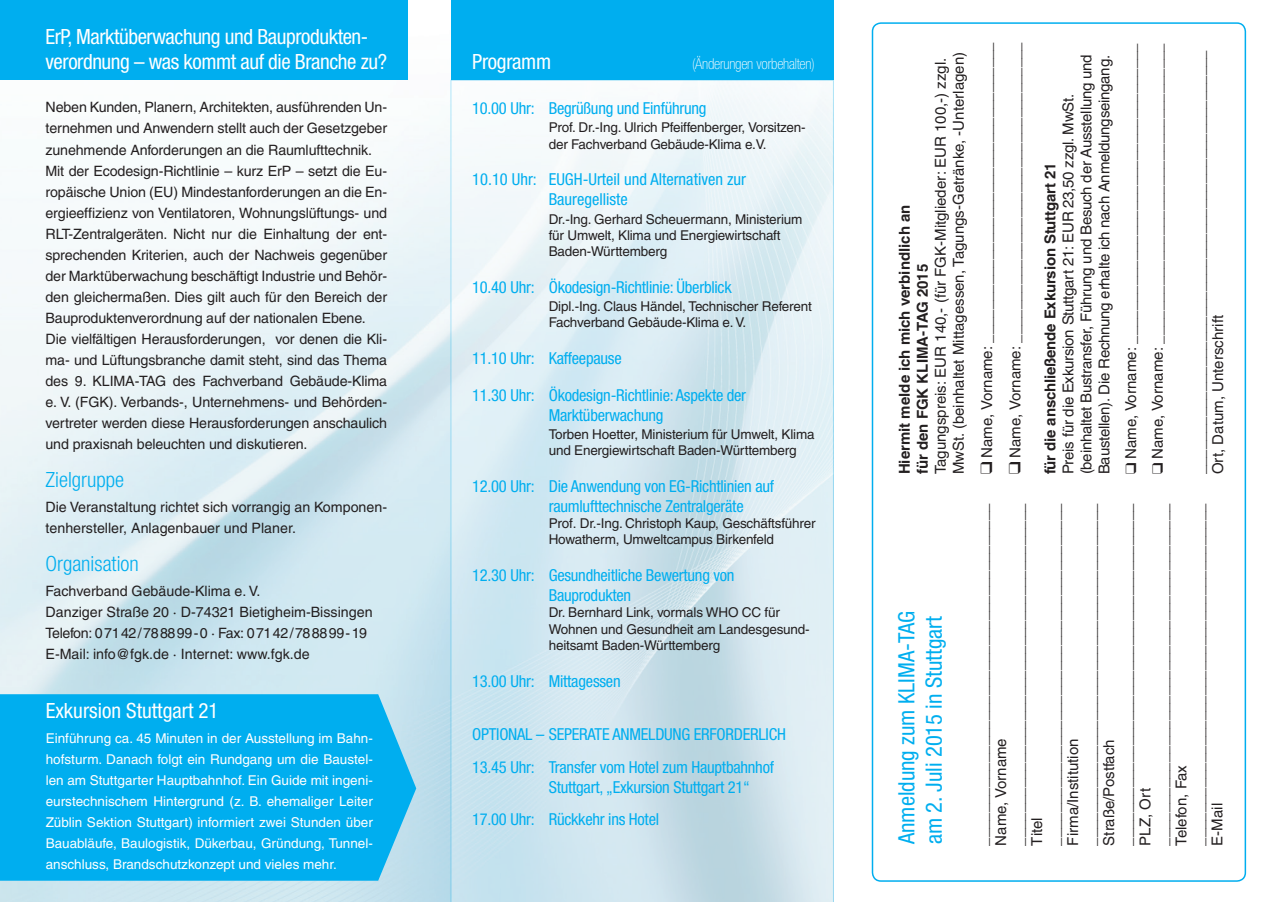
<style>
.page{position:relative;width:1272px;height:902px;background:#fff}
.page>*{position:absolute;margin:0;border:0;box-sizing:border-box;transform-origin:0 0}
.t1{font:condensed 22.5px/27px "Helvetica Neue";color:#00aeef}
.t2{font:condensed 21px/25.2px "Helvetica Neue LT Std";letter-spacing:-.02em;color:#fff}
.t3{font:300 condensed 21px "Helvetica Neue LT Std";color:#00aeef}
.t4{font:condensed 21px "Helvetica Neue LT Std";color:#fff}
.t5{font:condensed 16.5px/19.8px "Helvetica Neue";letter-spacing:-.015em;color:#00aeef}
.t6{font:15px/18px "Helvetica";color:#231f20}
.t7{font:700 15px/18px "Helvetica";letter-spacing:-.005em;color:#231f20}
.t8{font:100 condensed 15px "Helvetica Neue LT Std";letter-spacing:-.015em;color:#fff}
.t9{font:14.25px/21px "Helvetica";letter-spacing:-.01em;color:#231f20}
.t10{font:13.5px/16.2px "Helvetica";letter-spacing:-.015em;color:#231f20}
.t11{font:13.5px/21px "Helvetica";color:#fff;text-align:justify}
</style>
<div class="page">
<img style="left:0;top:79px;width:451px;height:822px">
<svg style="left:450px;top:80px;width:383px;height:821px;background:#d8eaf1"></svg>
<div style="left:451px;top:0;width:382px;height:80px;background:#00aeef"></div>
<div style="left:0;top:0;width:408px;height:80px;background:#00aeef"></div>
<div style="left:871px;top:22px;width:374px;height:859px;border:2px solid #00aeef;border-radius:9px"></div>
<div style="left:0;top:694px;width:416px;height:186px;background:#00aeef"></div>
<h2 class="t2" style="left:45px;top:24px;width:343px">ErP, Marktüberwachung und Bauprodukten&shy;verordnung – was kommt auf die Branche zu?</h2>
<p class="t9" style="left:45px;top:97px;width:343px">Neben Kunden, Planern, Architekten, ausführenden Un&shy;ternehmen und Anwendern stellt auch der Gesetzgeber zunehmende Anforderungen an die Raumlufttechnik.<br>Mit der Ecodesign-Richtlinie – kurz ErP – setzt die Eu&shy;ropäische Union (EU) Mindestanforderungen an die En&shy;ergieeffizienz von Ventilatoren, Wohnungslüftungs- und RLT-Zentralgeräten. Nicht nur die Einhaltung der ent&shy;sprechenden Kriterien, auch der Nachweis gegenüber der Marktüberwachung beschäftigt Industrie und Behör&shy;den gleichermaßen. Dies gilt auch für den Bereich der Bauproduktenverordnung auf der nationalen Ebene.<br>Die vielfältigen Herausforderungen, vor denen die Kli&shy;ma- und Lüftungsbranche damit steht, sind das Thema des 9. KLIMA-TAG des Fachverband Gebäude-Klima e. V. (FGK). Verbands-, Unternehmens- und Behörden&shy;vertreter werden diese Herausforderungen anschaulich und praxisnah beleuchten und diskutieren.</p>
<h2 class="t3" style="left:45px;top:467px;width:80px">Zielgruppe</h2>
<p class="t9" style="left:45px;top:496px;width:343px">Die Veranstaltung richtet sich vorrangig an Komponen&shy;tenhersteller, Anlagenbauer und Planer.</p>
<h2 class="t3" style="left:45px;top:551px;width:95px">Organisation</h2>
<p class="t9" style="left:45px;top:580px;width:328px">Fachverband Gebäude-Klima e. V.<br>Danziger Straße 20 · D-74321 Bietigheim-Bissingen Telefon: 07142/788899-0 · Fax: 07142/788899-19<br>E-Mail: info@fgk.de · Internet: www.fgk.de</p>
<h2 class="t4" style="left:46px;top:698px;width:174px">Exkursion Stuttgart 21</h2>
<p class="t11" style="left:46px;top:727px;width:328px">Einführung ca. 45 Minuten in der Ausstellung im Bahn&shy;hofsturm. Danach folgt ein Rundgang um die Baustel&shy;len am Stuttgarter Hauptbahnhof. Ein Guide mit ingeni&shy;eurstechnischem Hintergrund (z. B. ehemaliger Leiter Züblin Sektion Stuttgart) informiert zwei Stunden über Bauabläufe, Baulogistik, Dükerbau, Gründung, Tunnel&shy;anschluss, Brandschutzkonzept und vieles mehr.</p>
<h2 class="t2" style="left:472px;top:49px;width:81px">Programm</h2>
<p class="t8" style="left:692px;top:55px;width:124px">(Änderungen vorbehalten)</p>
<p class="t5" style="left:472px;top:98px;width:236px">10.00 Uhr: Begrüßung und Einführung</p>
<p class="t10" style="left:548px;top:119px;width:258px">Prof. Dr.-Ing. Ulrich Pfeiffenberger, Vorsitzen&shy;der Fachverband Gebäude-Klima e.V.</p>
<p class="t5" style="left:548px;top:169px;width:199px;text-indent:-76px">10.10 Uhr: EUGH-Urteil und Alternativen zur<br>Bauregelliste</p>
<p class="t10" style="left:548px;top:211px;width:255px">Dr.-Ing. Gerhard Scheuermann, Ministerium für Umwelt, Klima und Energiewirtschaft<br>Baden-Württemberg</p>
<p class="t5" style="left:472px;top:277px;width:261px">10.40 Uhr: Ökodesign-Richtlinie: Überblick</p>
<p class="t10" style="left:548px;top:298px;width:264px">Dipl.-Ing. Claus Händel, Technischer Referent<br>Fachverband Gebäude-Klima e. V.</p>
<p class="t5" style="left:472px;top:348px;width:151px">11.10 Uhr: Kaffeepause</p>
<p class="t5" style="left:472px;top:385px;width:275px;text-align:center">11.30 Uhr: Ökodesign-Richtlinie: Aspekte der<br>Marktüberwachung</p>
<p class="t10" style="left:548px;top:426px;width:267px">Torben Hoetter, Ministerium für Umwelt, Klima und Energiewirtschaft Baden-Württemberg</p>
<p class="t5" style="left:548px;top:476px;width:227px;text-indent:-76px">12.00 Uhr: Die Anwendung von EG-Richtlinien auf raumlufttechnische Zentralgeräte</p>
<p class="t10" style="left:548px;top:515px;width:268px">Prof. Dr.-Ing. Christoph Kaup, Geschäftsführer<br>Howatherm, Umweltcampus Birkenfeld</p>
<p class="t5" style="left:548px;top:565px;width:187px;text-indent:-76px">12.30 Uhr: Gesundheitliche Bewertung von<br>Bauprodukten</p>
<p class="t10" style="left:548px;top:604px;width:262px">Dr. Bernhard Link, vormals WHO CC für<br>Wohnen und Gesundheit am Landesgesund&shy;heitsamt Baden-Württemberg</p>
<p class="t5" style="left:472px;top:670px;width:150px">13.00 Uhr: Mittagessen</p>
<p class="t5" style="left:472px;top:718px;width:315px;line-height:32.5px">OPTIONAL – SEPERATE ANMELDUNG ERFORDERLICH<br>13.45 Uhr: Transfer vom Hotel zum Hauptbahnhof</p>
<p class="t5" style="left:472px;top:770px;width:279px;line-height:32.5px;text-indent:76px">Stuttgart, „Exkursion Stuttgart 21“<br>17.00 Uhr: Rückkehr ins Hotel</p>
<p class="t6" style="left:931px;top:474px;width:424px;rotate:-90deg">Tagungspreis: EUR 140,- (für FGK-Mitglieder: EUR 100,-) zzgl.<br>MwSt. (beinhaltet Mittagessen, Tagungs-Getränke, -Unterlagen)</p>
<p class="t6" style="left:977px;top:474px;width:433px;rotate:-90deg">❑ Name, Vorname: ____________________________________</p>
<p class="t6" style="left:1006px;top:474px;width:433px;rotate:-90deg">❑ Name, Vorname: ____________________________________</p>
<p class="t7" style="left:895px;top:474px;width:271px;rotate:-90deg">Hiermit melde ich mich verbindlich an für den FGK KLIMA-TAG 2015</p>
<p class="t6" style="left:1059px;top:474px;width:421px;rotate:-90deg">Preis für die Exkursion Stuttgart 21: EUR 23,50 zzgl. MwSt. (beinhaltet Bustransfer, Führung und Besuch der Ausstellung und<br>Baustellen). Die Rechnung erhalte ich nach Anmeldungseingang.</p>
<p class="t6" style="left:1121px;top:474px;width:432px;rotate:-90deg">❑ Name, Vorname: ____________________________________</p>
<p class="t6" style="left:1148px;top:474px;width:432px;rotate:-90deg">❑ Name, Vorname: ____________________________________</p>
<p class="t6" style="left:1190px;top:474px;width:425px;rotate:-90deg">___________________________________________________<br>Ort, Datum, Unterschrift</p>
<p class="t7" style="left:1041px;top:474px;width:313px;rotate:-90deg">für die anschließende Exkursion Stuttgart 21</p>
<h1 class="t1" style="left:893px;top:844px;width:235px;rotate:-90deg">Anmeldung zum KLIMA-TAG am 2. Juli 2015 in Stuttgart</h1>
<p class="t6" style="left:973px;top:845px;width:343px;rotate:-90deg">_________________________________________<br>Name, Vorname _________________________________________<br>Titel _________________________________________<br>Firma/Institution _________________________________________<br>Straße/Postfach _________________________________________<br>PLZ, Ort _________________________________________<br>Telefon, Fax _________________________________________<br>E-Mail</p>
</div>
